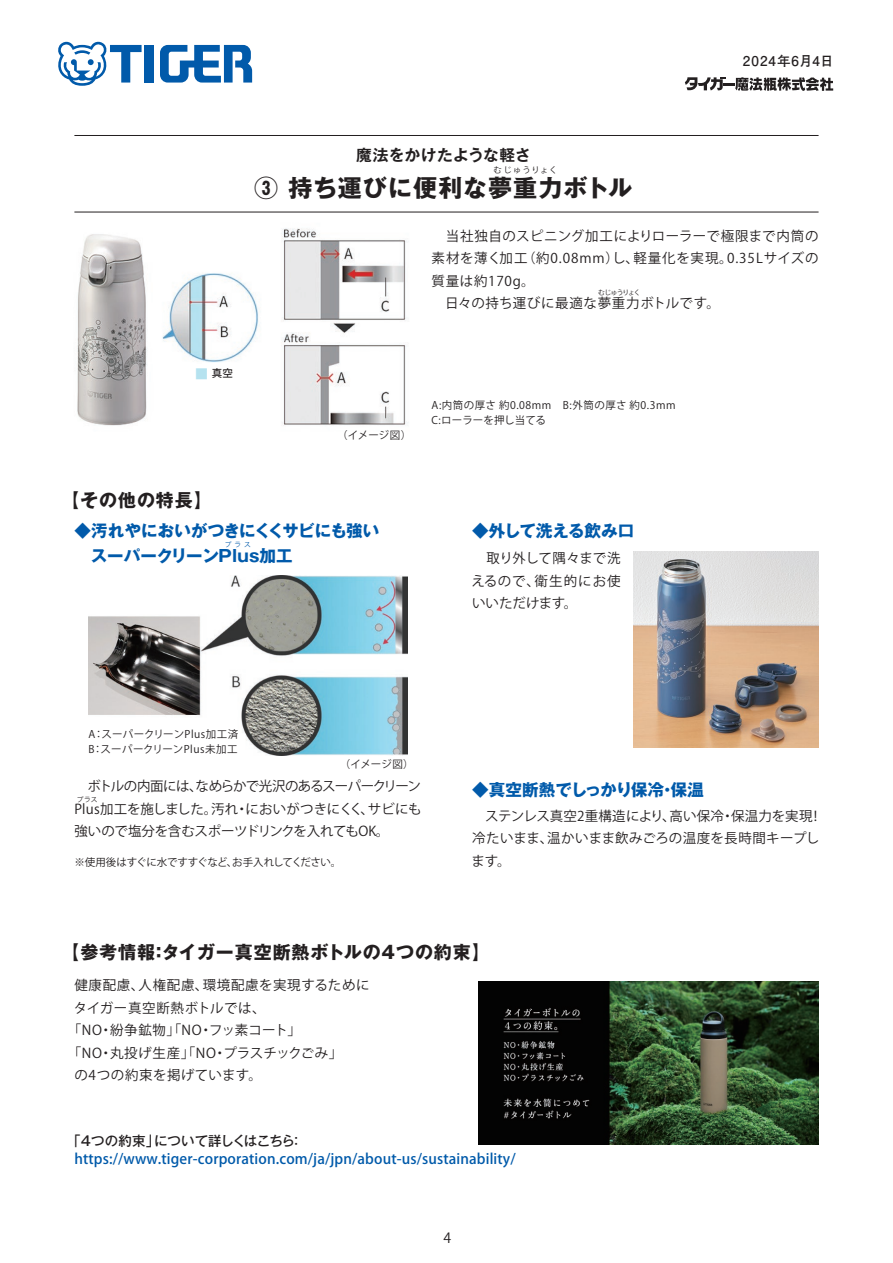
<style>
.page{position:relative;width:893px;height:1263px;background:#fff}
.page>*{position:absolute;margin:0;border:0;box-sizing:border-box;transform-origin:0 0}
.t1{font:700 24px "Gothic MB101 Pro";letter-spacing:.05em;color:#231f20}
.t2{font:700 18px "Gothic MB101 Pro";letter-spacing:.05em;color:#231f20}
.t3{font:700 16.5px/25.5px "Gothic MB101 Pro";letter-spacing:-.005em;color:#015aaa}
.t4{font:700 15.75px "Gothic MB101 Pro De";letter-spacing:.01em;color:#231f20}
.t5{font:500 14.25px "Koz Go Pro";letter-spacing:.01em;color:#015aaa}
.t6{font:14.1px "Koz Go Pro";color:#231f20}
.t7{font:13.5px/22.5px "Koz Go Pro";letter-spacing:.015em;color:#231f20;text-align:justify}
.t8{font:13.5px/22.5px "Koz Go Pro";letter-spacing:.05em;color:#231f20}
.t9{font:13.5px "Koz Go Pro";letter-spacing:.04em;color:#231f20}
.t10{font:13.5px "Koz Go Pro";letter-spacing:.035em;color:#231f20}
.t11{font:500 13.5px "Gothic MB101 Pro";letter-spacing:-.005em;color:#231f20}
.t12{font:700 13.5px "Futo Go B101 Pro";letter-spacing:.07em;color:#231f20}
.t13{font:10.5px/15px "Koz Go Pro";letter-spacing:.05em;color:#231f20}
.t14{font:10.5px/15px "Koz Go Pro";letter-spacing:.04em;color:#231f20}
.t15{font:10.5px "Koz Go Pro";letter-spacing:-.02em;color:#231f20}
.t16{font:10.5px "Koz Go Pro";letter-spacing:.01em;color:#231f20}
.t17{font:500 10.5px "Koz Go Pro";color:#231f20}
.t18{font:8.25px "Koz Go Pro";letter-spacing:.12em;color:#231f20}
.t19{font:6.75px "Koz Go Pro";letter-spacing:-.13em;color:#231f20}
.t20{font:6.75px "Koz Go Pro";color:#015aaa}
.t21{font:6.75px "Koz Go Pro";letter-spacing:-.09em;color:#231f20}
.s1{font-size:13.65px;color:#b5e2ef}
</style>
<div class="page">
<svg style="left:685px;top:77px;width:148px;height:14px"></svg>
<div style="left:145px;top:45px;width:9px;height:38px;background:#015aaa"></div>
<svg style="left:160px;top:45px;width:92px;height:38px"></svg>
<svg style="left:58px;top:41px;width:84px;height:45px"></svg>
<img style="left:634px;top:551px;width:185px;height:196px">
<img style="left:77px;top:228px;width:329px;height:198px">
<hr style="left:74px;top:135px;width:745px;height:1px;background:#231f20">
<hr style="left:74px;top:212px;width:745px;height:1px;background:#231f20">
<img style="left:89px;top:576px;width:318px;height:179px">
<img style="left:478px;top:981px;width:341px;height:163px">
<p class="t4" style="left:356px;top:142px;width:176px">魔法をかけたような軽さ</p>
<h1 class="t1" style="left:254px;top:168px;width:379px">③ 持ち運びに便利な夢重力ボトル</h1>
<p class="t18" style="left:493px;top:165px;width:66px">むじゅうりょく</p>
<p class="t12" style="left:743px;top:50px;width:92px">2024年6月4日</p>
<p class="t17" style="left:195px;top:367px;width:40px"><span class="s1">■</span> 真空</p>
<h2 class="t2" style="left:61px;top:485px;width:152px">【その他の特長】</h2>
<p class="t16" style="left:337px;top:428px;width:75px">（イメージ図）</p>
<p class="t3" style="left:74px;top:516px;width:306px">◆汚れやにおいがつきにくくサビにも強い　スーパークリーンPlus加工</p>
<p class="t20" style="left:225px;top:540px;width:28px">プラス</p>
<p class="t8" style="left:432px;top:225px;width:388px">　当社独自のスピニング加工によりローラーで極限まで内筒の素材を薄く加工（約0.08mm）し、軽量化を実現。0.35Lサイズの質量は約170g。<br>　日々の持ち運びに最適な夢重力ボトルです。</p>
<p class="t19" style="left:598px;top:288px;width:44px">むじゅうりょく</p>
<p class="t13" style="left:432px;top:398px;width:245px">A:内筒の厚さ 約0.08mm　B:外筒の厚さ 約0.3mm<br>C:ローラーを押し当てる</p>
<p class="t3" style="left:472px;top:516px;width:164px">◆外して洗える飲み口</p>
<p class="t7" style="left:471px;top:548px;width:151px">　取り外して隅々まで洗えるので、衛生的にお使いいただけます。</p>
<p class="t14" style="left:89px;top:727px;width:151px">A：スーパークリーンPlus加工済<br>B：スーパークリーンPlus未加工</p>
<p class="t16" style="left:340px;top:757px;width:75px">（イメージ図）</p>
<p class="t7" style="left:74px;top:775px;width:349px">　ボトルの内面には、なめらかで光沢のあるスーパークリーンPlus加工を施しました。汚れ・においがつきにくく、サビにも強いので塩分を含むスポーツドリンクを入れてもOK。</p>
<p class="t15" style="left:74px;top:855px;width:268px">※使用後はすぐに水ですすぐなど、お手入れしてください。</p>
<p class="t21" style="left:77px;top:795px;width:22px">プラス</p>
<p class="t3" style="left:472px;top:775px;width:233px">◆真空断熱でしっかり保冷・保温</p>
<p class="t7" style="left:471px;top:805px;width:352px;text-align:left">　ステンレス真空2重構造により、高い保冷・保温力を実現！冷たいまま、温かいまま飲みごろの温度を長時間キープします。</p>
<h2 class="t2" style="left:61px;top:937px;width:430px">【参考情報：タイガー真空断熱ボトルの4つの約束】</h2>
<p class="t8" style="left:74px;top:974px;width:297px">健康配慮、人権配慮、環境配慮を実現するために</p>
<p class="t9" style="left:74px;top:999px;width:193px">タイガー真空断熱ボトルでは、</p>
<p class="t10" style="left:68px;top:1021px;width:234px">「NO・紛争鉱物」「NO・フッ素コート」</p>
<p class="t8" style="left:68px;top:1042px;width:276px">「NO・丸投げ生産」「NO・プラスチックごみ」</p>
<p class="t9" style="left:74px;top:1066px;width:189px">の4つの約束を掲げています。</p>
<p class="t11" style="left:67px;top:1130px;width:237px">「4つの約束」について詳しくはこちら：</p>
<p class="t5" style="left:74px;top:1150px;width:443px">https://www.tiger-corporation.com/ja/jpn/about-us/sustainability/</p>
<p class="t6" style="left:443px;top:1229px;width:9px">4</p>
</div>
